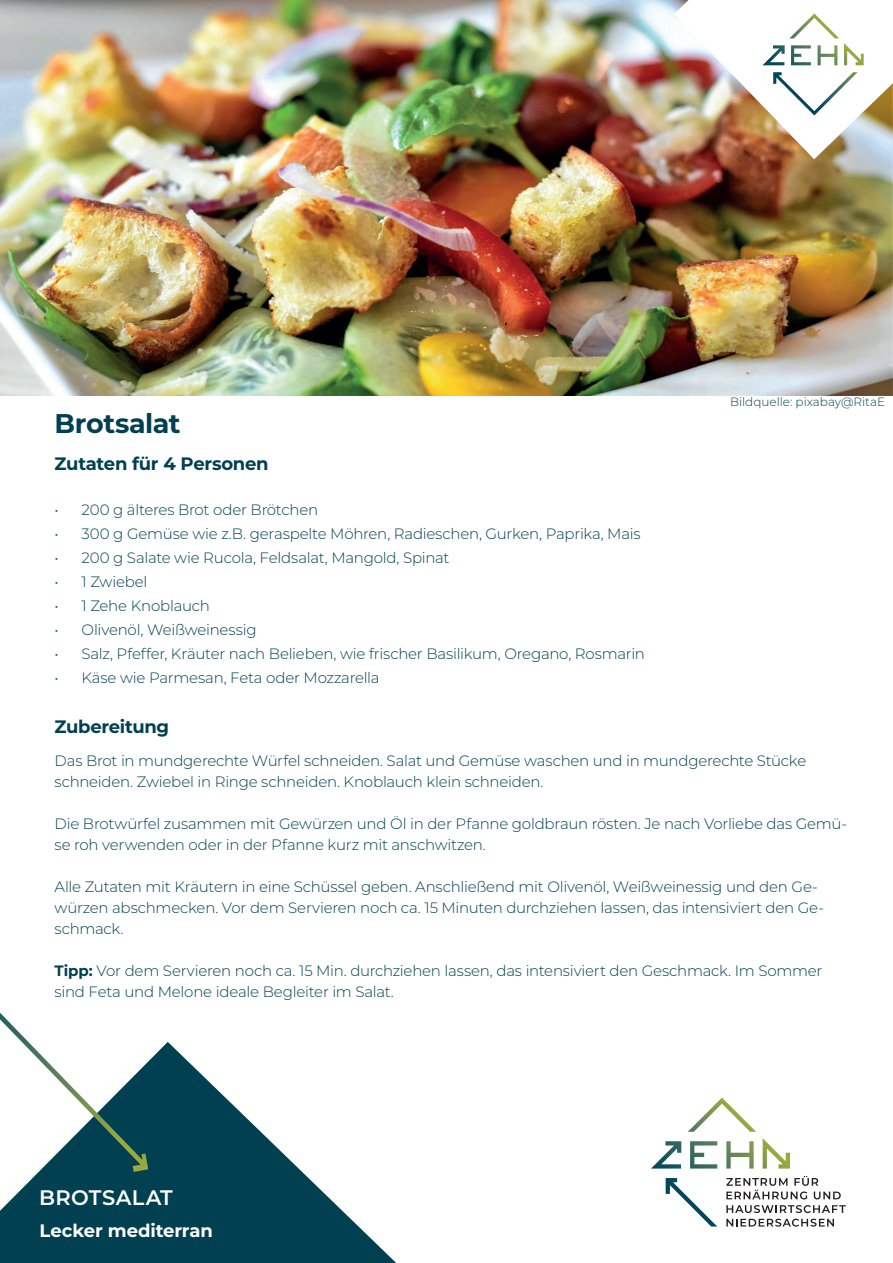
<style>
.page{position:relative;width:893px;height:1263px;background:#fff}
.page>*{position:absolute;margin:0;border:0;box-sizing:border-box;transform-origin:0 0}
.t1{font:700 27px "Montserrat";letter-spacing:-.015em;color:#004051}
.t2{font:600 21px "Montserrat";letter-spacing:.02em;color:#fff}
.t3{font:700 18px "Montserrat";letter-spacing:-.015em;color:#004051}
.t4{font:700 18px "Montserrat";letter-spacing:-.005em;color:#fff}
.t5{font:300 15px/21px "Montserrat";letter-spacing:-.015em;color:#004051}
.t6{font:300 12px "Montserrat";color:#004051}
.s1{font-weight:700}
</style>
<div class="page">
<img style="left:0;top:0;width:893px;height:395px">
<svg style="left:0;top:1042px;width:396px;height:221px;fill:#004051"></svg>
<svg style="left:0;top:1013px;width:148px;height:159px"></svg>
<img style="left:674px;top:0;width:219px;height:159px">
<svg style="left:651px;top:1097px;width:195px;height:130px"></svg>
<p class="t6" style="left:730px;top:393px;width:157px">Bildquelle: pixabay@RitaE</p>
<h1 class="t1" style="left:55px;top:404px;width:128px">Brotsalat</h1>
<p class="t3" style="left:55px;top:451px;width:216px">Zutaten für 4 Personen</p>
<p class="t5" style="left:55px;top:499px;width:265px">• 200 g älteres Brot oder Brötchen</p>
<p class="t5" style="left:55px;top:523px;width:588px">• 300 g Gemüse wie z.B. geraspelte Möhren, Radieschen, Gurken, Paprika, Mais</p>
<p class="t5" style="left:55px;top:547px;width:396px">• 200 g Salate wie Rucola, Feldsalat, Mangold, Spinat</p>
<p class="t5" style="left:55px;top:571px;width:94px">• 1 Zwiebel</p>
<p class="t5" style="left:55px;top:595px;width:157px">• 1 Zehe Knoblauch</p>
<p class="t5" style="left:55px;top:619px;width:204px">• Olivenöl, Weißweinessig</p>
<p class="t5" style="left:55px;top:643px;width:592px">• Salz, Pfeffer, Kräuter nach Belieben, wie frischer Basilikum, Oregano, Rosmarin</p>
<p class="t5" style="left:55px;top:667px;width:327px">• Käse wie Parmesan, Feta oder Mozzarella</p>
<p class="t3" style="left:55px;top:713px;width:116px">Zubereitung</p>
<p class="t5" style="left:55px;top:749px;width:753px">Das Brot in mundgerechte Würfel schneiden. Salat und Gemüse waschen und in mundgerechte Stücke schneiden. Zwiebel in Ringe schneiden. Knoblauch klein schneiden.</p>
<p class="t5" style="left:55px;top:812px;width:794px">Die Brotwürfel zusammen mit Gewürzen und Öl in der Pfanne goldbraun rösten. Je nach Vorliebe das Gemü&shy;se roh verwenden oder in der Pfanne kurz mit anschwitzen.</p>
<p class="t5" style="left:55px;top:875px;width:771px">Alle Zutaten mit Kräutern in eine Schüssel geben. Anschließend mit Olivenöl, Weißweinessig und den Ge&shy;würzen abschmecken. Vor dem Servieren noch ca. 15 Minuten durchziehen lassen, das intensiviert den Ge&shy;schmack.</p>
<p class="t5" style="left:55px;top:959px;width:769px"><span class="s1">Tipp:</span> Vor dem Servieren noch ca. 15 Min. durchziehen lassen, das intensiviert den Geschmack. Im Sommer sind Feta und Melone ideale Begleiter im Salat.</p>
<h2 class="t2" style="left:39px;top:1182px;width:135px">BROTSALAT</h2>
<p class="t4" style="left:40px;top:1218px;width:175px">Lecker mediterran</p>
</div>
